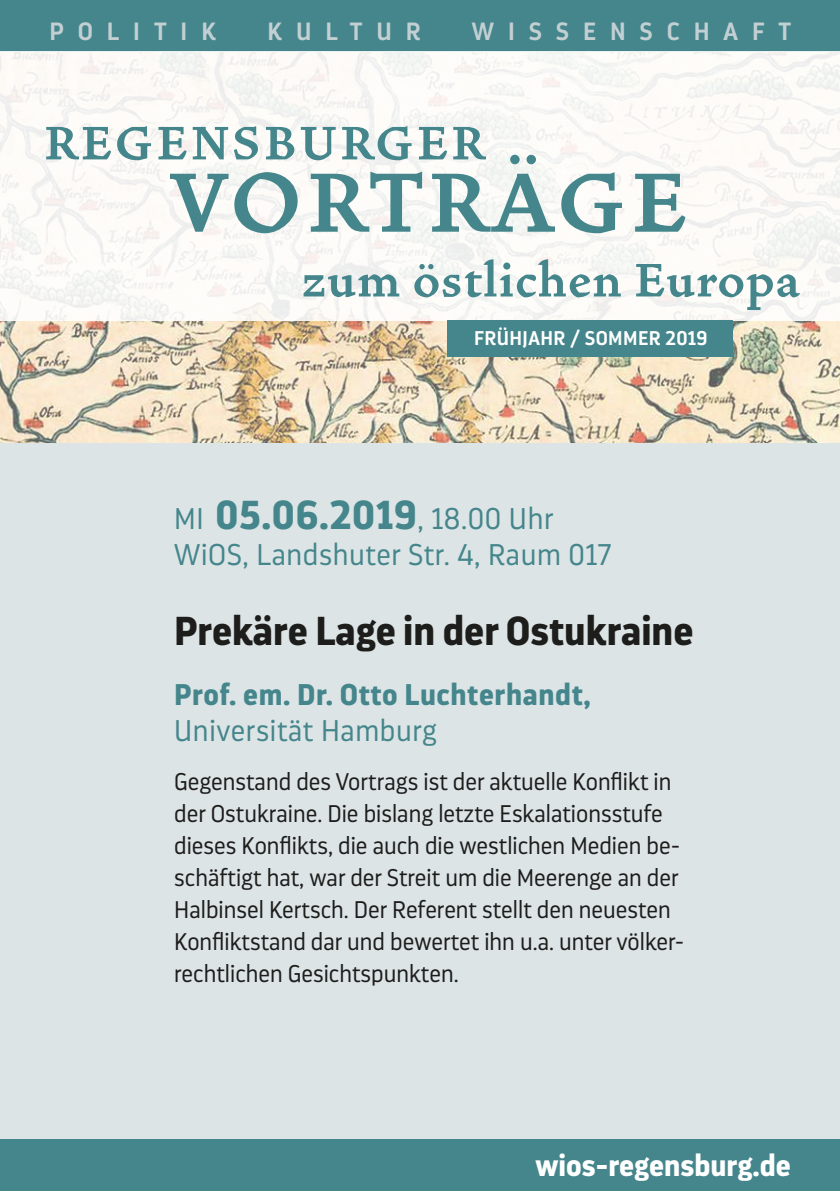
<style>
.page{position:relative;width:840px;height:1191px;background:#fff}
.page>*{position:absolute;margin:0;border:0;box-sizing:border-box;transform-origin:0 0}
.t1{font:700 105.4px "Vendetta OT";letter-spacing:.07em;color:#44868b}
.t2{font:700 59px "Vendetta OT";letter-spacing:.03em;color:#44868b}
.t3{font:700 59px "Vendetta OT";letter-spacing:.07em;color:#44868b}
.t4{font:700 40.2px "Darwin Pro";color:#1d1d1b}
.t5{font:700 30px "Darwin Pro";color:#fff}
.t6{font:300 29.8px/36px "Darwin Pro";letter-spacing:.02em;color:#44868b}
.t7{font:700 29.8px "Darwin Pro";letter-spacing:.02em;color:#44868b}
.t8{font:600 24.8px "Darwin Pro";letter-spacing:.56em;color:#c3d0d3}
.t9{font:300 24px/32px "Darwin Pro";color:#1d1d1b}
.t10{font:600 19.8px "Darwin Pro";letter-spacing:.02em;color:#fff}
.s1{font-weight:700;font-size:40.2px}
</style>
<div class="page">
<img style="left:0;top:320px;width:839px;height:124px">
<div style="left:0;top:0;width:839px;height:51px;background:#44868b"></div>
<div style="left:0;top:51px;width:839px;height:269px;background:linear-gradient(to right,#f9f8f5,#f9f8f5)"></div>
<div style="left:446px;top:320px;width:286px;height:37px;background:#44868b"></div>
<div style="left:0;top:444px;width:839px;height:700px;background:#dde4e6"></div>
<div style="left:0;top:1139px;width:839px;height:52px;background:#44868b"></div>
<p class="t8" style="left:49px;top:14px;width:168px">POLITIK</p>
<p class="t8" style="left:267px;top:14px;width:155px">KULTUR</p>
<p class="t8" style="left:471px;top:14px;width:321px">WISSENSCHAFT</p>
<h2 class="t3" style="left:45px;top:115px;width:440px">REGENSBURGER</h2>
<h1 class="t1" style="left:174px;top:152px;width:513px">VORTRÄGE</h1>
<h2 class="t2" style="left:302px;top:252px;width:499px">zum östlichen Europa</h2>
<p class="t10" style="left:474px;top:325px;width:235px">FRÜHJAHR / SOMMER 2019</p>
<p class="t6" style="left:174px;top:500px;width:438px">MI <span class="s1">05.06.2019</span>, 18.00 Uhr<br>WiOS, Landshuter Str. 4, Raum 017</p>
<h3 class="t4" style="left:174px;top:603px;width:520px">Prekäre Lage in der Ostukraine</h3>
<p class="t7" style="left:174px;top:674px;width:418px">Prof. em. Dr. Otto Luchterhandt,</p>
<p class="t6" style="left:174px;top:712px;width:264px">Universität Hamburg</p>
<p class="t9" style="left:174px;top:765px;width:511px">Gegenstand des Vortrags ist der aktuelle Konflikt in der Ostukraine. Die bislang letzte Eskalationsstufe dieses Konflikts, die auch die westlichen Medien be&shy;schäftigt hat, war der Streit um die Meerenge an der Halbinsel Kertsch. Der Referent stellt den neuesten Konfliktstand dar und bewertet ihn u.a. unter völker&shy;rechtlichen Gesichtspunkten.</p>
<p class="t5" style="left:535px;top:1144px;width:256px">wios-regensburg.de</p>
</div>
